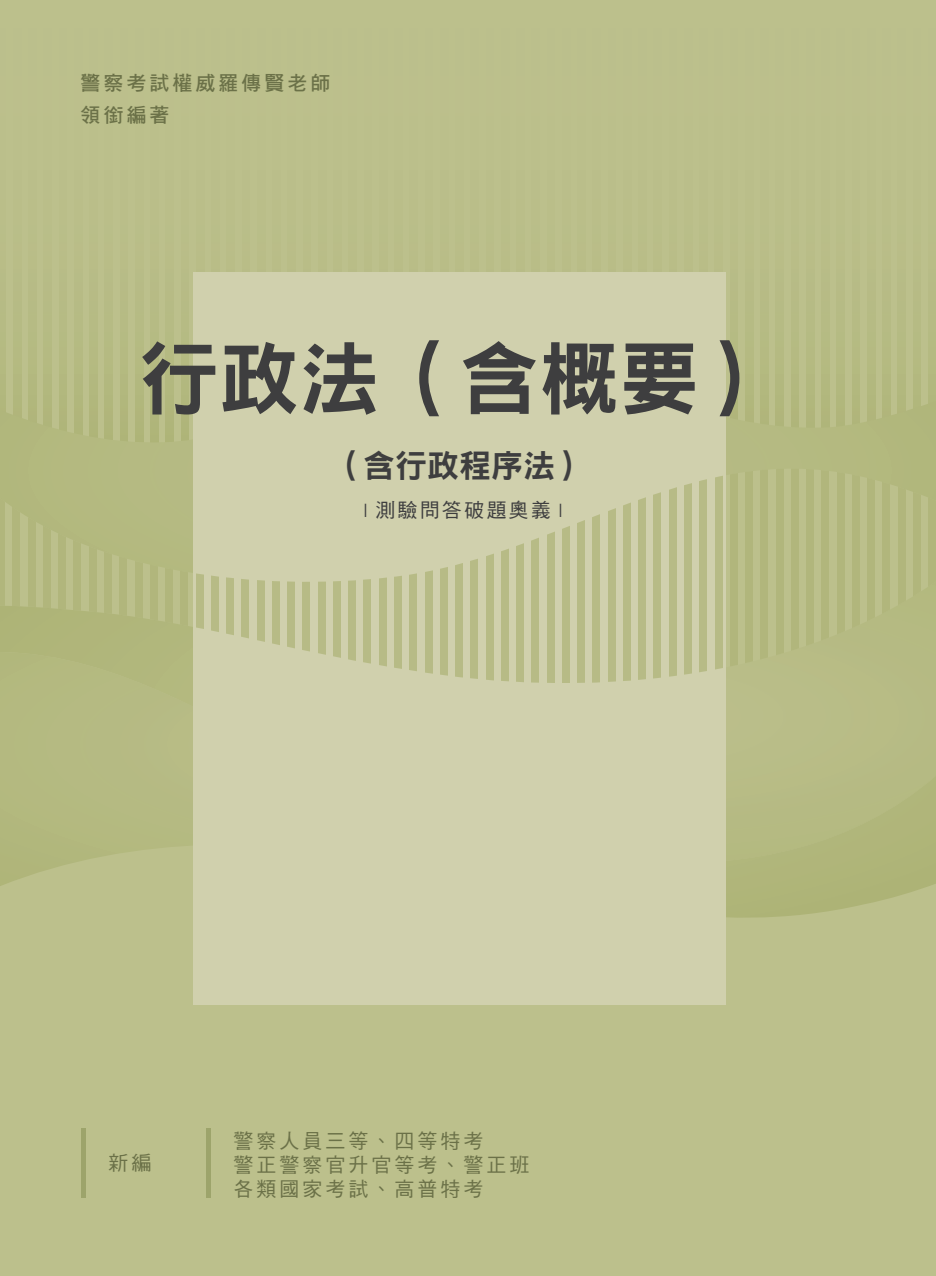
<style>
.page{position:relative;width:936px;height:1276px;background:#fff}
.page>*{position:absolute;margin:0;border:0;box-sizing:border-box;transform-origin:0 0}
.t1{font:80px "DF Hei Std W9";color:#3e3e3f}
.t2{font:32px "DF Hei Std W9";color:#3e3e3f}
.t3{font:20px/24px "DF Hei Std W5";letter-spacing:.15em;color:#6b7148}
.t4{font:20px/32px "DF Hei Std W7";letter-spacing:.15em;color:#6b7148}
.t5{font:19.6px "DF Hei Std W5";letter-spacing:.13em;color:#3e3e3f}
</style>
<div class="page">
<div style="left:0;top:0;width:935px;height:1276px;background:#bcc08c"></div>
<svg style="left:5px;top:590px;width:923px;height:62px"></svg>
<svg style="left:0;top:652px;width:935px;height:288px"></svg>
<svg style="left:0;top:358px;width:935px;height:232px"></svg>
<div style="left:193px;top:272px;width:532px;height:732px;background:#d0d0ad"></div>
<div style="left:0;top:468px;width:5px;height:215px;background:#adb376"></div>
<div style="left:13px;top:468px;width:7px;height:215px;background:#adb376"></div>
<div style="left:28px;top:468px;width:7px;height:215px;background:#adb376"></div>
<div style="left:43px;top:468px;width:8px;height:215px;background:#adb376"></div>
<div style="left:58px;top:468px;width:8px;height:215px;background:#adb376"></div>
<div style="left:74px;top:468px;width:7px;height:215px;background:#adb376"></div>
<div style="left:89px;top:468px;width:7px;height:215px;background:#adb376"></div>
<div style="left:104px;top:468px;width:8px;height:215px;background:#adb376"></div>
<div style="left:119px;top:468px;width:8px;height:215px;background:#adb376"></div>
<div style="left:135px;top:468px;width:7px;height:215px;background:#adb376"></div>
<div style="left:150px;top:468px;width:7px;height:215px;background:#b2b77d"></div>
<div style="left:165px;top:468px;width:8px;height:215px;background:#b3b97e"></div>
<div style="left:180px;top:468px;width:8px;height:215px;background:#b3b97f"></div>
<svg style="left:196px;top:573px;width:7px;height:56px"></svg>
<svg style="left:211px;top:575px;width:8px;height:57px"></svg>
<svg style="left:226px;top:577px;width:8px;height:58px"></svg>
<svg style="left:241px;top:579px;width:8px;height:60px"></svg>
<svg style="left:257px;top:580px;width:7px;height:62px"></svg>
<svg style="left:272px;top:581px;width:8px;height:64px"></svg>
<svg style="left:287px;top:581px;width:8px;height:68px"></svg>
<svg style="left:302px;top:582px;width:8px;height:70px"></svg>
<svg style="left:318px;top:581px;width:7px;height:74px"></svg>
<svg style="left:333px;top:581px;width:8px;height:77px"></svg>
<svg style="left:348px;top:580px;width:8px;height:81px"></svg>
<svg style="left:363px;top:579px;width:8px;height:85px"></svg>
<svg style="left:379px;top:577px;width:7px;height:89px"></svg>
<svg style="left:394px;top:576px;width:8px;height:93px"></svg>
<svg style="left:409px;top:573px;width:8px;height:98px"></svg>
<svg style="left:425px;top:570px;width:7px;height:104px"></svg>
<svg style="left:440px;top:567px;width:7px;height:109px"></svg>
<svg style="left:455px;top:563px;width:8px;height:115px"></svg>
<svg style="left:470px;top:559px;width:8px;height:120px"></svg>
<svg style="left:486px;top:554px;width:7px;height:127px"></svg>
<svg style="left:501px;top:549px;width:7px;height:133px"></svg>
<svg style="left:516px;top:543px;width:8px;height:139px"></svg>
<svg style="left:531px;top:538px;width:8px;height:145px"></svg>
<svg style="left:547px;top:532px;width:7px;height:151px"></svg>
<svg style="left:562px;top:526px;width:7px;height:157px"></svg>
<svg style="left:577px;top:520px;width:8px;height:163px"></svg>
<svg style="left:592px;top:514px;width:8px;height:169px"></svg>
<svg style="left:608px;top:508px;width:7px;height:174px"></svg>
<svg style="left:623px;top:503px;width:7px;height:178px"></svg>
<svg style="left:638px;top:497px;width:8px;height:183px"></svg>
<svg style="left:653px;top:492px;width:8px;height:187px"></svg>
<svg style="left:669px;top:487px;width:7px;height:190px"></svg>
<svg style="left:684px;top:483px;width:7px;height:192px"></svg>
<div style="left:699px;top:479px;width:8px;height:193px;background:#b7bb86"></div>
<svg style="left:715px;top:476px;width:7px;height:194px"></svg>
<div style="left:730px;top:468px;width:7px;height:215px;background:#adb376"></div>
<div style="left:745px;top:468px;width:7px;height:215px;background:#adb376"></div>
<div style="left:760px;top:468px;width:8px;height:215px;background:#adb376"></div>
<div style="left:775px;top:468px;width:8px;height:215px;background:#adb376"></div>
<div style="left:791px;top:468px;width:7px;height:215px;background:#adb376"></div>
<div style="left:806px;top:468px;width:7px;height:215px;background:#adb376"></div>
<div style="left:821px;top:468px;width:8px;height:215px;background:#adb376"></div>
<div style="left:836px;top:468px;width:8px;height:215px;background:#adb376"></div>
<div style="left:852px;top:468px;width:7px;height:215px;background:#adb376"></div>
<div style="left:867px;top:468px;width:7px;height:215px;background:#adb376"></div>
<div style="left:882px;top:468px;width:8px;height:215px;background:#adb376"></div>
<div style="left:897px;top:468px;width:8px;height:215px;background:#adb376"></div>
<div style="left:913px;top:468px;width:7px;height:215px;background:#adb376"></div>
<div style="left:928px;top:468px;width:7px;height:215px;background:#adb376"></div>
<hr style="left:81px;top:1128px;width:4px;height:69px;background:#9da46b">
<hr style="left:206px;top:1128px;width:4px;height:69px;background:#9da46b">
<p class="t4" style="left:80px;top:67px;width:251px">警察考試權威羅傳賢老師領銜編著</p>
<h1 class="t1" style="left:139px;top:335px;width:641px">行政法（含概要）</h1>
<h2 class="t2" style="left:331px;top:448px;width:257px">（含行政程序法）</h2>
<p class="t5" style="left:364px;top:500px;width:200px">| 測驗問答破題奧義 |</p>
<p class="t3" style="left:109px;top:1150px;width:44px">新編</p>
<p class="t3" style="left:233px;top:1128px;width:297px">警察人員三等、四等特考<br>警正警察官升官等考、警正班各類國家考試、高普特考</p>
</div>
